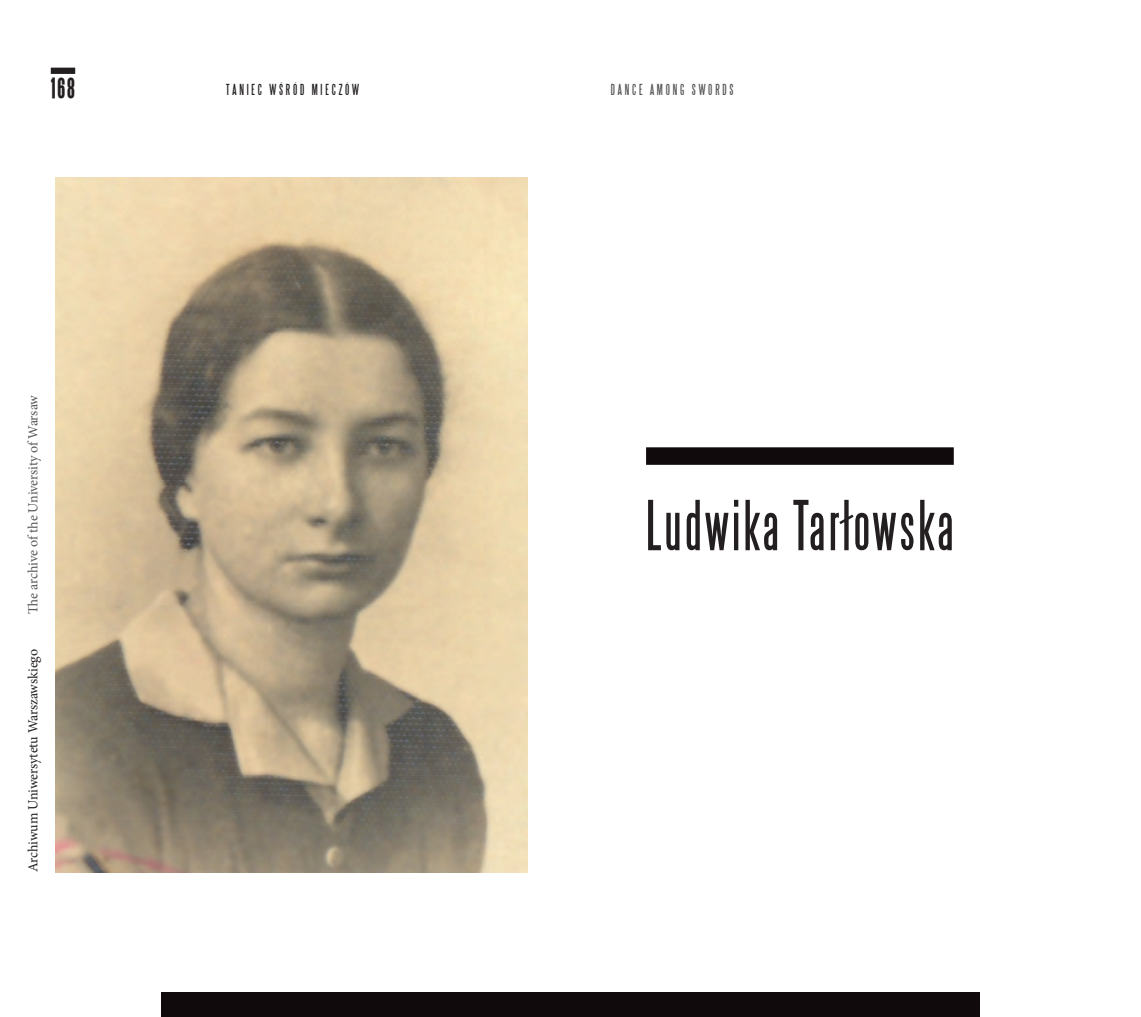
<style>
.page{position:relative;width:1141px;height:1017px;background:#fff}
.page>*{position:absolute;margin:0;border:0;box-sizing:border-box;transform-origin:0 0}
.nazwisko{font:63px "Steelfish";letter-spacing:.05em;color:#231f20}
.t1{font:700 25.2px "Steelfish";color:#231f20}
.źródło_fotto{font:14px "Minion Pro";letter-spacing:-.015em;color:#231f20}
.źródło_fotto-2{font:14px "Minion Pro";letter-spacing:-.015em;color:#57585a}
.t2{font:14px "Steelfish";letter-spacing:.2em;color:#231f20}
.t3{font:14px "Steelfish";letter-spacing:.2em;color:#57585a}
</style>
<div class="page">
<div style="left:161px;top:992px;width:819px;height:25px;background:#110a0c"></div>
<div style="left:51px;top:68px;width:24px;height:6px;background:#231f20"></div>
<img style="left:56px;top:178px;width:471px;height:694px">
<div style="left:646px;top:447px;width:308px;height:18px;background:#110a0c"></div>
<h2 class="t1" style="left:51px;top:74px;width:26px">168</h2>
<p class="t2" style="left:226px;top:82px;width:134px">TANIEC WŚRÓD MIECZÓW</p>
<p class="t3" style="left:611px;top:82px;width:124px">DANCE AMONG SWORDS</p>
<p class="źródło_fotto-2" style="left:24px;top:614px;width:220px;rotate:-90deg">The archive of the University of Warsaw</p>
<p class="źródło_fotto" style="left:24px;top:872px;width:225px;rotate:-90deg">Archiwum Uniwersytetu Warszawskiego</p>
<p class="nazwisko" style="left:646px;top:492px;width:309px">Ludwika Tarłowska</p>
</div>
